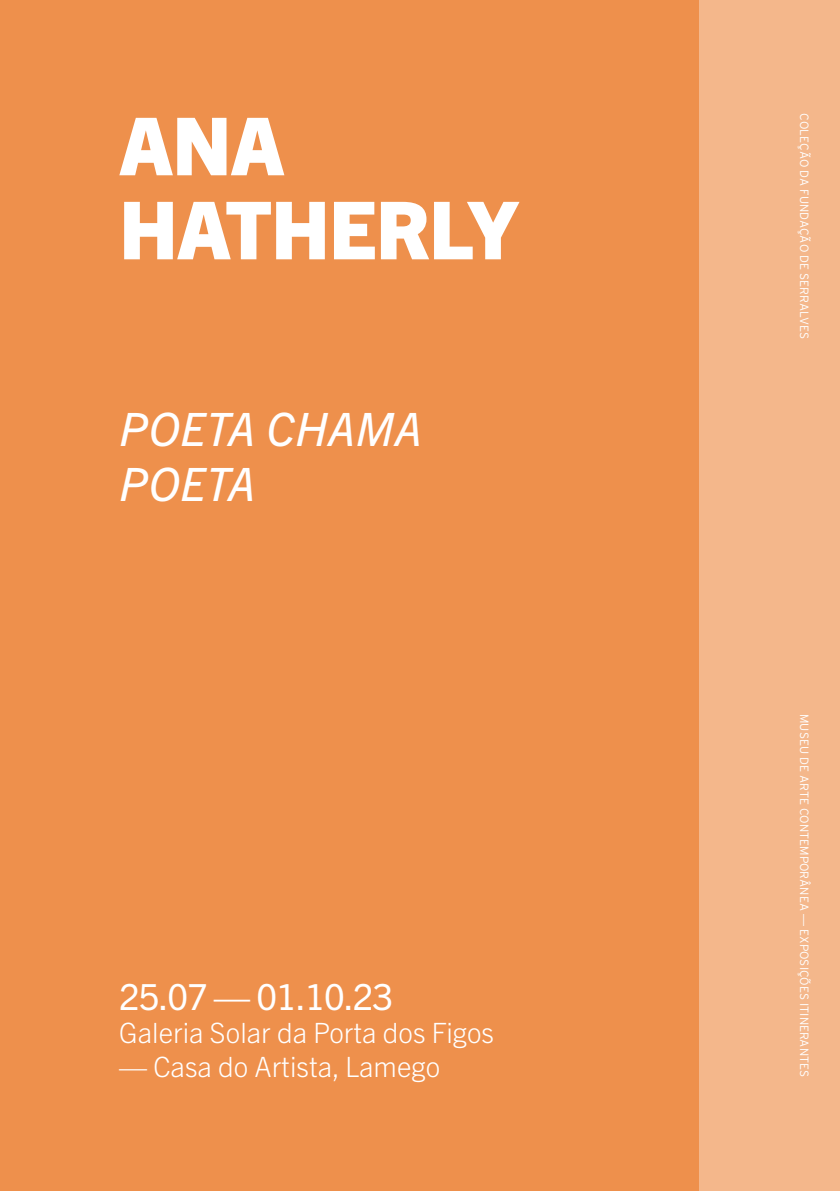
<style>
.page{position:relative;width:840px;height:1191px;background:#fff}
.page>*{position:absolute;margin:0;border:0;box-sizing:border-box;transform-origin:0 0}
.t1{font:800 80px/84px "Trade Gothic Next LT Pro";letter-spacing:-.01em;color:#fff}
.t2{font:italic 46px/55.2px "Trade Gothic Next LT Pro";color:#fff}
.t3{font:36px "Trade Gothic Next LT Pro";letter-spacing:-.03em;color:#fff}
.t4{font:300 28px "Trade Gothic Next LT Pro";color:#fff}
.t5{font:300 12px "Interstate";color:#fff}
.s1{font-family:"Aktiv Grotesk"}
</style>
<div class="page">
<div style="left:0;top:0;width:839px;height:1191px;background:#f4b78b"></div>
<div style="left:0;top:0;width:697px;height:1191px;background:#ee904c"></div>
<h1 class="t1" style="left:119px;top:99px;width:400px">ANA<br>HATHERLY</h1>
<h2 class="t2" style="left:119px;top:398px;width:304px">POETA CHAMA<br>POETA</h2>
<h3 class="t3" style="left:119px;top:971px;width:275px">25.07 — 01.10.23</h3>
<h3 class="t4" style="left:119px;top:1013px;width:376px">Galeria Solar da Porta dos Figos</h3>
<h3 class="t4" style="left:119px;top:1047px;width:322px">— Casa do Artista, Lamego</h3>
<p class="t5" style="left:810px;top:113px;width:227px;rotate:90deg">COLEÇÃO DA FUNDAÇÃO DE SERRALVES</p>
<p class="t5" style="left:810px;top:714px;width:364px;rotate:90deg">MUSEU DE ARTE CONTEMPORÂNEA <span class="s1">—</span> EXPOSIÇÕES ITINERANTES</p>
</div>
